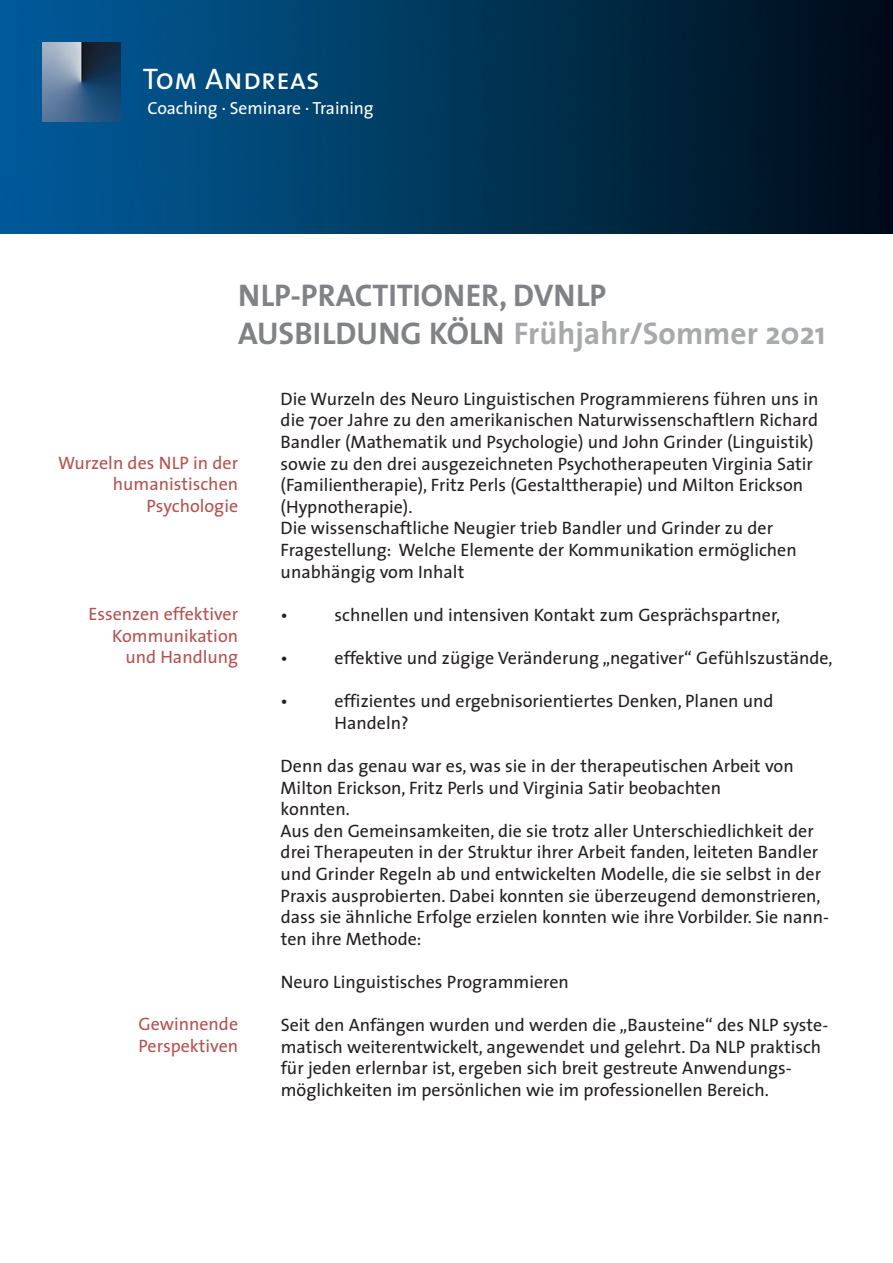
<style>
.page{position:relative;width:893px;height:1263px;background:#fff}
.page>*{position:absolute;margin:0;border:0;box-sizing:border-box;transform-origin:0 0}
.t1{font:700 31.5px/37.5px "The Sans";color:#808285}
.t2{font:29.85px "The Sans Caps";color:#fff}
.t3{font:18px/21.6px "The Sans";color:#231f20}
.t4{font:18px/21.6px "The Sans";color:#b4524f;text-align:right}
.t5{font:17.55px "The Sans";letter-spacing:-.005em;color:#fff}
.s1{color:#a8a9ad}
</style>
<div class="page">
<img style="left:0;top:0;width:893px;height:234px">
<img style="left:43px;top:43px;width:78px;height:78px">
<h2 class="t2" style="left:143px;top:69px;width:178px">Tom Andreas</h2>
<p class="t5" style="left:148px;top:101px;width:228px">Coaching · Seminare · Training</p>
<h1 class="t1" style="left:238px;top:280px;width:589px">NLP-PRACTITIONER, DVNLP<br>AUSBILDUNG KÖLN <span class="s1">Frühjahr/Sommer 2021</span></h1>
<p class="t4" style="left:58px;top:453px;width:182px">Wurzeln des NLP in der humanistischen<br>Psychologie</p>
<p class="t4" style="left:89px;top:605px;width:151px">Essenzen effektiver<br>Kommunikation und Handlung</p>
<p class="t4" style="left:138px;top:1015px;width:101px;text-align:left">Gewinnende<br>Perspektiven</p>
<p class="t3" style="left:281px;top:390px;width:539px">Die Wurzeln des Neuro Linguistischen Programmierens führen uns in die 70er Jahre zu den amerikanischen Naturwissenschaftlern Richard Bandler (Mathematik und Psychologie) und John Grinder (Linguistik) sowie zu den drei ausgezeichneten Psychotherapeuten Virginia Satir (Familientherapie), Fritz Perls (Gestalttherapie) und Milton Erickson (Hypnotherapie).<br>Die wissenschaftliche Neugier trieb Bandler und Grinder zu der Fragestellung: Welche Elemente der Kommunikation ermöglichen unabhängig vom Inhalt</p>
<p class="t3" style="left:281px;top:606px;width:9px">•</p>
<p class="t3" style="left:335px;top:606px;width:447px">schnellen und intensiven Kontakt zum Gesprächspartner,</p>
<p class="t3" style="left:281px;top:649px;width:9px">•</p>
<p class="t3" style="left:335px;top:649px;width:500px">effektive und zügige Veränderung „negativer“ Gefühlszustände,</p>
<p class="t3" style="left:281px;top:692px;width:9px">•</p>
<p class="t3" style="left:335px;top:692px;width:440px">effizientes und ergebnisorientiertes Denken, Planen und<br>Handeln?</p>
<p class="t3" style="left:281px;top:757px;width:550px">Denn das genau war es, was sie in der therapeutischen Arbeit von Milton Erickson, Fritz Perls und Virginia Satir beobachten<br>konnten.<br>Aus den Gemeinsamkeiten, die sie trotz aller Unterschiedlichkeit der drei Therapeuten in der Struktur ihrer Arbeit fanden, leiteten Bandler und Grinder Regeln ab und entwickelten Modelle, die sie selbst in der Praxis ausprobierten. Dabei konnten sie überzeugend demonstrieren, dass sie ähnliche Erfolge erzielen konnten wie ihre Vorbilder. Sie nann&shy;ten ihre Methode:</p>
<p class="t3" style="left:281px;top:973px;width:290px">Neuro Linguistisches Programmieren</p>
<p class="t3" style="left:281px;top:1016px;width:549px">Seit den Anfängen wurden und werden die „Bausteine“ des NLP syste&shy;matisch weiterentwickelt, angewendet und gelehrt. Da NLP praktisch für jeden erlernbar ist, ergeben sich breit gestreute Anwendungs&shy;möglichkeiten im persönlichen wie im professionellen Bereich.</p>
</div>
